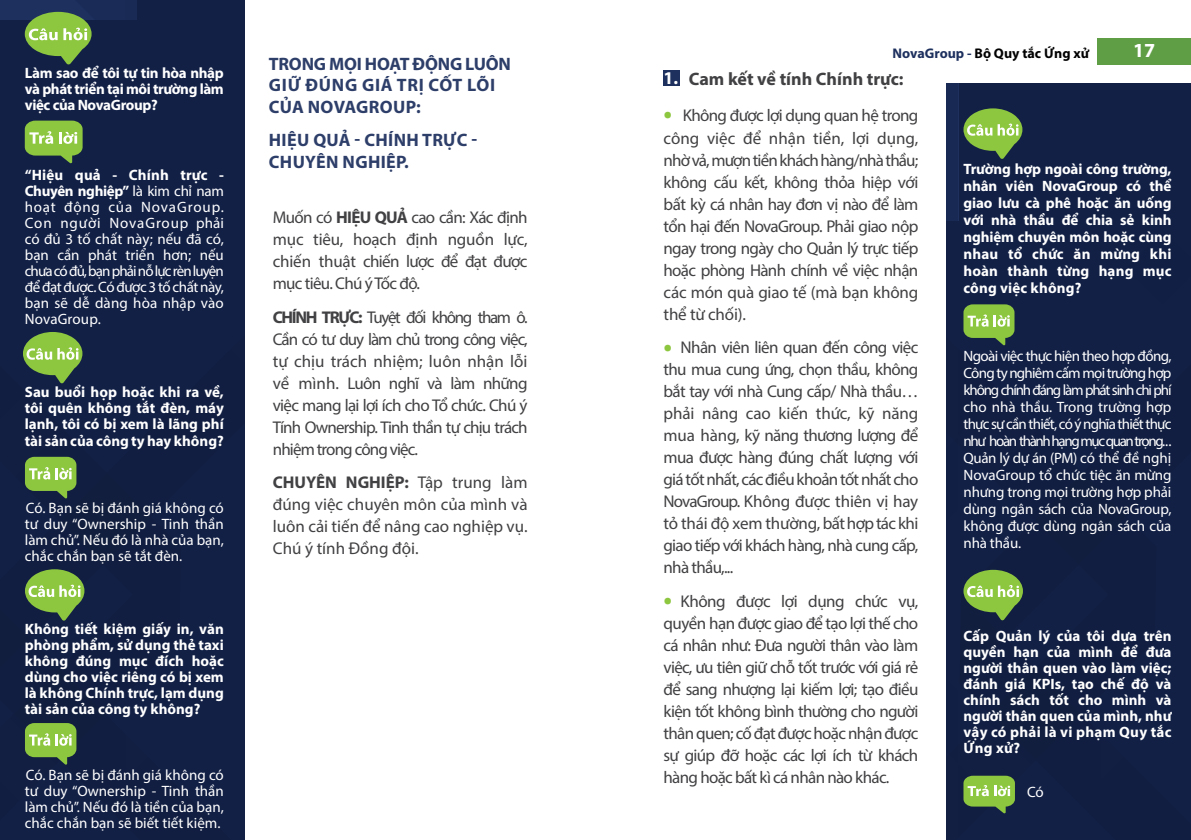
<style>
.page{position:relative;width:1191px;height:840px;background:#fff}
.page>*{position:absolute;margin:0;border:0;box-sizing:border-box;transform-origin:0 0}
.t1{font:700 36px "Myriad Pro";color:#8dc63f}
.t2{font:700 20px "Myriad Pro";color:#fff}
.t3{font:700 18px/21.6px "Myriad Pro";letter-spacing:.02em;color:#2d3e69}
.t4{font:700 18px "Myriad Pro";color:#414042}
.t5{font:17px/22px "Myriad Pro";letter-spacing:-.04em;color:#414042;text-align:justify}
.t6{font:15px/16px "Myriad Pro";color:#fff;text-align:justify}
.t7{font:700 15px/16px "Myriad Pro";color:#fff;text-align:justify}
.t8{font:700 14px "Myriad Pro";color:#000}
.s1{font-weight:700}
.s2{color:#1d305e}
.s3{color:#fff}
.s4{font-weight:700;font-size:18px;color:#fff}
</style>
<div class="page">
<div style="left:1098px;top:38px;width:93px;height:27px;background:#5f9e44"></div>
<div style="left:947px;top:664px;width:199px;height:175px;background:#122046"></div>
<svg style="left:947px;top:135px;width:16px;height:529px;background:#122046"></svg>
<div style="left:181px;top:778px;width:63px;height:61px;background:#122046"></div>
<svg style="left:28px;top:0;width:98px;height:135px;background:#132249"></svg>
<div style="left:171px;top:664px;width:73px;height:114px;background:#122046"></div>
<div style="left:126px;top:0;width:118px;height:135px;background:#122046"></div>
<div style="left:0;top:135px;width:244px;height:529px;background:#122046"></div>
<svg style="left:23px;top:332px;width:59px;height:51px;background:#719951"></svg>
<svg style="left:25px;top:456px;width:51px;height:42px;background:#80ab53"></svg>
<div style="left:0;top:629px;width:171px;height:210px;background:#111e41"></div>
<svg style="left:25px;top:569px;width:59px;height:51px;background:#719850"></svg>
<svg style="left:25px;top:12px;width:67px;height:52px;background:#729953"></svg>
<svg style="left:25px;top:120px;width:58px;height:43px;background:#7faa53"></svg>
<div style="left:663px;top:70px;width:16px;height:16px;background:#1d305e"></div>
<div style="left:963px;top:83px;width:228px;height:729px;background:#122046"></div>
<p class="t7" style="left:25px;top:64px;width:200px">Làm sao để tôi tự tin hòa nhập và phát triển tại môi trường làm việc của NovaGroup?</p>
<p class="t6" style="left:25px;top:166px;width:201px"><span class="s1">“Hiệu quả - Chính trực - Chuyên nghiệp”</span> là kim chỉ nam hoạt động của NovaGroup.<br>Con người NovaGroup phải có đủ 3 tố chất này; nếu đã có, bạn cần phát triển hơn; nếu chưa có đủ, bạn phải nỗ lực rèn luyện để đạt được. Có được 3 tố chất này, bạn sẽ dễ dàng hòa nhập vào NovaGroup.</p>
<p class="t7" style="left:25px;top:382px;width:201px">Sau buổi họp hoặc khi ra về, tôi quên không tắt đèn, máy lạnh, tôi có bị xem là lãng phí tài sản của công ty hay không?</p>
<p class="t6" style="left:25px;top:499px;width:201px">Có. Bạn sẽ bị đánh giá không có tư duy “Ownership - Tinh thần làm chủ”. Nếu đó là nhà của bạn, chắc chắn bạn sẽ tắt đèn.</p>
<p class="t7" style="left:25px;top:619px;width:201px">Không tiết kiệm giấy in, văn phòng phẩm, sử dụng thẻ taxi không đúng mục đích hoặc dùng cho việc riêng có bị xem là không Chính trực, lạm dụng tài sản của công ty không?</p>
<p class="t6" style="left:25px;top:766px;width:201px">Có. Bạn sẽ bị đánh giá không có tư duy “Ownership - Tinh thần làm chủ”. Nếu đó là tiền của bạn, chắc chắn bạn sẽ biết tiết kiệm.</p>
<p class="t3" style="left:269px;top:52px;width:244px">TRONG MỌI HOẠT ĐỘNG LUÔN<br>GIỮ ĐÚNG GIÁ TRỊ CỐT LÕI<br>CỦA NOVAGROUP:</p>
<p class="t3" style="left:269px;top:128px;width:210px">HIỆU QUẢ - CHÍNH TRỰC -<br>CHUYÊN NGHIỆP.</p>
<p class="t5" style="left:273px;top:206px;width:256px">Muốn có <span class="s1">HIỆU QUẢ</span> cao cần: Xác định mục tiêu, hoạch định nguồn lực, chiến thuật chiến lược để đạt được mục tiêu. Chú ý Tốc độ.</p>
<p class="t5" style="left:273px;top:305px;width:256px"><span class="s1">CHÍNH TRỰC:</span> Tuyệt đối không tham ô.<br>Cần có tư duy làm chủ trong công việc, tự chịu trách nhiệm; luôn nhận lỗi về mình. Luôn nghĩ và làm những việc mang lại lợi ích cho Tổ chức. Chú ý Tính Ownership. Tinh thần tự chịu trách nhiệm trong công việc.</p>
<p class="t5" style="left:273px;top:471px;width:256px"><span class="s1">CHUYÊN NGHIỆP:</span> Tập trung làm đúng việc chuyên môn của mình và luôn cải tiến để nâng cao nghiệp vụ.<br>Chú ý tính Đồng đội.</p>
<p class="t8" style="left:892px;top:44px;width:198px"><span class="s2">NovaGroup -</span> Bộ Quy tắc Ứng xử</p>
<p class="t2" style="left:1133px;top:37px;width:24px">17</p>
<p class="t4" style="left:663px;top:67px;width:241px"><span class="s3">1.</span> Cam kết về tính Chính trực:</p>
<p class="t5" style="left:663px;top:104px;width:256px"><span class="s4">4.</span> Không được lợi dụng quan hệ trong công việc để nhận tiền, lợi dụng, nhờ vả, mượn tiền khách hàng/nhà thầu; không cấu kết, không thỏa hiệp với bất kỳ cá nhân hay đơn vị nào để làm tổn hại đến NovaGroup. Phải giao nộp ngay trong ngày cho Quản lý trực tiếp hoặc phòng Hành chính về việc nhận các món quà giao tế (mà bạn không thể từ chối).</p>
<p class="t5" style="left:663px;top:336px;width:256px;text-indent:17px">Nhân viên liên quan đến công việc thu mua cung ứng, chọn thầu, không bắt tay với nhà Cung cấp/ Nhà thầu… phải nâng cao kiến thức, kỹ năng mua hàng, kỹ năng thương lượng để mua được hàng đúng chất lượng với giá tốt nhất, các điều khoản tốt nhất cho NovaGroup. Không được thiên vị hay tỏ thái độ xem thường, bất hợp tác khi giao tiếp với khách hàng, nhà cung cấp, nhà thầu,...</p>
<p class="t5" style="left:663px;top:589px;width:256px;text-indent:17px">Không được lợi dụng chức vụ, quyền hạn được giao để tạo lợi thế cho cá nhân như: Đưa người thân vào làm việc, ưu tiên giữ chỗ tốt trước với giá rẻ để sang nhượng lại kiếm lợi; tạo điều kiện tốt không bình thường cho người thân quen; cố đạt được hoặc nhận được sự giúp đỡ hoặc các lợi ích từ khách hàng hoặc bất kì cá nhân nào khác.</p>
<h1 class="t1" style="left:662px;top:82px;width:11px">.</h1>
<h1 class="t1" style="left:662px;top:315px;width:11px">.</h1>
<h1 class="t1" style="left:662px;top:568px;width:11px">.</h1>
<p class="t7" style="left:963px;top:160px;width:209px;line-height:17px">Trường hợp ngoài công trường, nhân viên NovaGroup có thể giao lưu cà phê hoặc ăn uống với nhà thầu để chia sẻ kinh nghiệm chuyên môn hoặc cùng nhau tổ chức ăn mừng khi hoàn thành từng hạng mục công việc không?</p>
<p class="t6" style="left:963px;top:347px;width:209px;line-height:17px">Ngoài việc thực hiện theo hợp đồng, Công ty nghiêm cấm mọi trường hợp không chính đáng làm phát sinh chi phí cho nhà thầu. Trong trường hợp thực sự cần thiết, có ý nghĩa thiết thực như hoàn thành hạng mục quan trọng...<br>Quản lý dự án (PM) có thể đề nghị NovaGroup tổ chức tiệc ăn mừng nhưng trong mọi trường hợp phải dùng ngân sách của NovaGroup, không được dùng ngân sách của nhà thầu.</p>
<p class="t7" style="left:963px;top:627px;width:209px">Cấp Quản lý của tôi dựa trên quyền hạn của mình để đưa người thân quen vào làm việc; đánh giá KPIs, tạo chế độ và chính sách tốt cho mình và người thân quen của mình, như vậy có phải là vi phạm Quy tắc Ứng xử?</p>
<p class="t6" style="left:1027px;top:783px;width:18px">Có</p>
</div>
